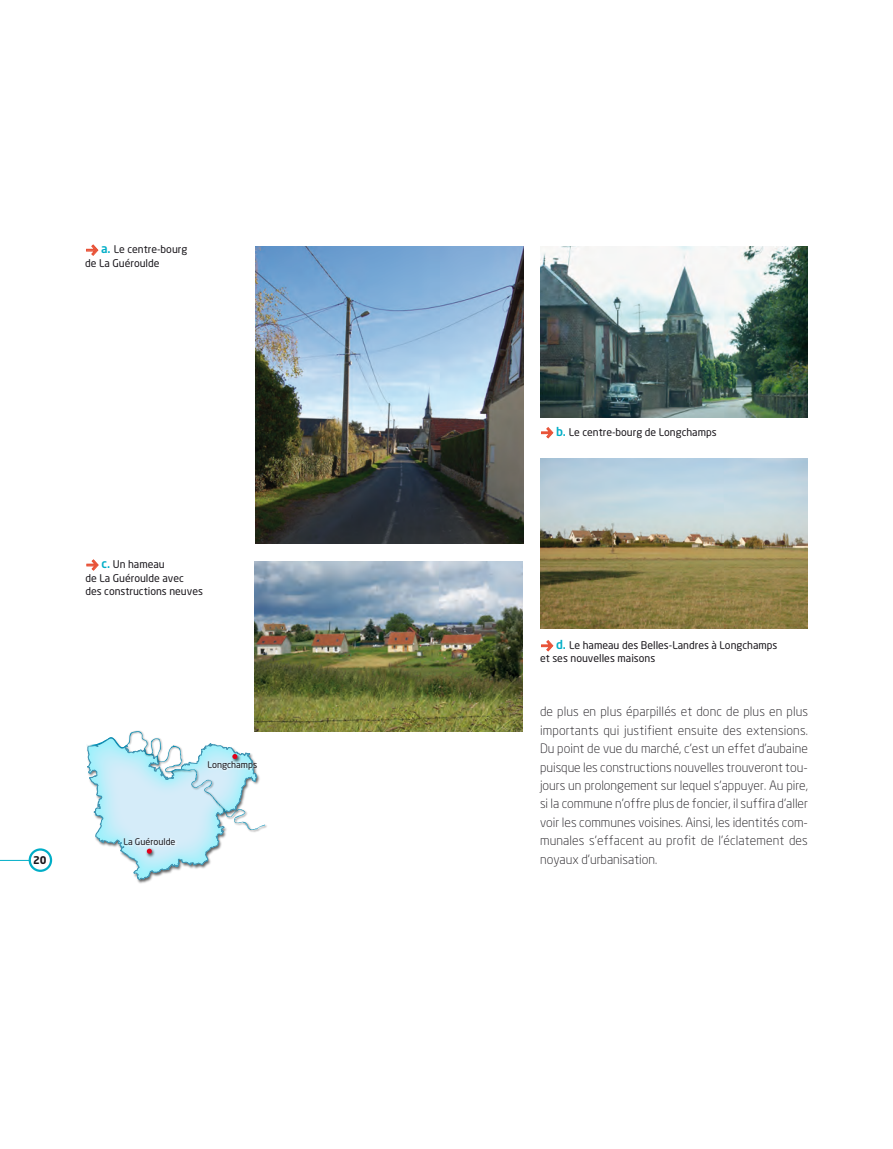
<style>
.page{position:relative;width:893px;height:1149px;background:#fff}
.page>*{position:absolute;margin:0;border:0;box-sizing:border-box;transform-origin:0 0}
.t1{font:300 12.75px/18.3px "Neo Sans";letter-spacing:.01em;color:#1a171c;text-align:justify}
.t2{font:10.5px/13.5px "Neo Sans";color:#1a171c}
.t3{font:700 10.5px "Neo Sans";color:#1a171c}
.t4{font:9px "Neo Sans";color:#1a171c}
.s1{font-family:"FF Dingbests";font-size:18px;color:#e85237}
.s2{font-weight:500;font-size:12px;color:#00aec7}
</style>
<div class="page">
<div style="left:29px;top:848px;width:23px;height:23px;border:2px solid #00aec7;border-radius:50%"></div>
<hr style="left:0;top:859px;width:31px;height:1px;background:#00aec7">
<svg style="left:541px;top:427px;width:13px;height:12px"></svg>
<svg style="left:541px;top:640px;width:13px;height:12px"></svg>
<img style="left:540px;top:247px;width:268px;height:170px">
<img style="left:255px;top:561px;width:267px;height:170px">
<svg style="left:86px;top:244px;width:13px;height:12px"></svg>
<svg style="left:86px;top:559px;width:13px;height:12px"></svg>
<img style="left:540px;top:458px;width:268px;height:170px">
<img style="left:255px;top:247px;width:268px;height:296px">
<svg style="left:87px;top:731px;width:178px;height:149px"></svg>
<img style="left:122px;top:835px;width:57px;height:15px">
<p class="t2" style="left:85px;top:242px;width:104px"><span class="s1">f</span><span class="s2">a.</span> Le centre-bourg de La Guéroulde</p>
<p class="t2" style="left:85px;top:557px;width:119px"><span class="s1">f</span><span class="s2">c.</span> Un hameau<br>de La Guéroulde avec<br>des constructions neuves</p>
<p class="t3" style="left:33px;top:852px;width:15px">20</p>
<p class="t4" style="left:123px;top:836px;width:54px">La Guéroulde</p>
<p class="t4" style="left:207px;top:759px;width:51px">Longchamps</p>
<p class="t2" style="left:540px;top:425px;width:178px"><span class="s1">f</span><span class="s2">b.</span> Le centre-bourg de Longchamps</p>
<p class="t2" style="left:540px;top:638px;width:239px"><span class="s1">f</span><span class="s2">d.</span> Le hameau des Belles-Landres à Longchamps et ses nouvelles maisons</p>
<p class="t1" style="left:540px;top:702px;width:270px">de plus en plus éparpillés et donc de plus en plus importants qui justifient ensuite des extensions.<br>Du point de vue du marché, c’est un effet d’aubaine puisque les constructions nouvelles trouveront tou&shy;jours un prolongement sur lequel s’appuyer. Au pire, si la commune n’offre plus de foncier, il suffira d’aller voir les communes voisines. Ainsi, les identités com&shy;munales s’effacent au profit de l’éclatement des noyaux d’urbanisation.</p>
</div>
